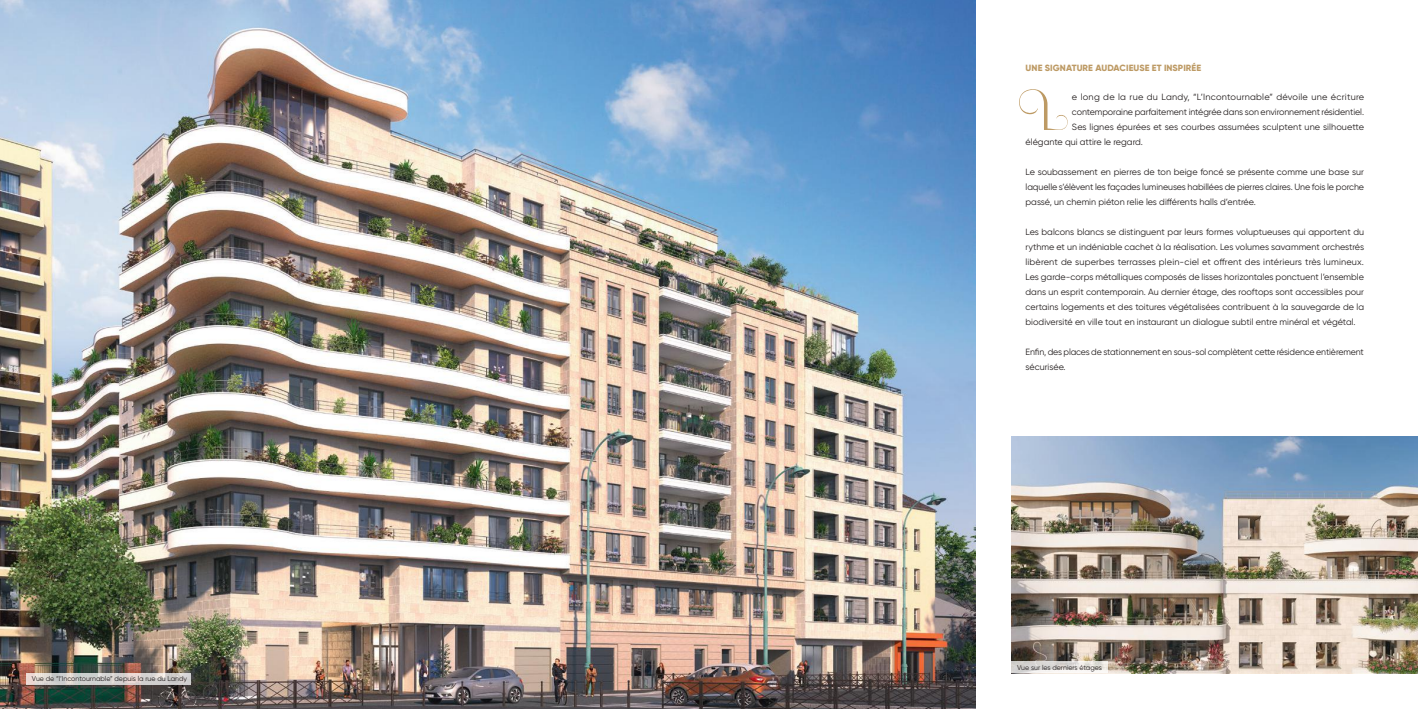
<style>
.page{position:relative;width:1418px;height:709px;background:#fff}
.page>*{position:absolute;margin:0;border:0;box-sizing:border-box;transform-origin:0 0}
.t1{font:9px/15px "Gilroy";letter-spacing:-.005em;color:#241f1f;text-align:justify}
.t2{font:9px "Gilroy";letter-spacing:.025em;color:#241f1f}
.t3{font:800 9px "Gilroy";letter-spacing:.01em;color:#bd9a64}
.t4{font:7px "Gilroy";color:#241f1f}
</style>
<div class="page">
<img style="left:0;top:0;width:975px;height:709px">
<svg style="left:1019px;top:89px;width:48px;height:41px"></svg>
<img style="left:1011px;top:436px;width:406px;height:237px">
<svg style="left:26px;top:673px;width:164px;height:11px;fill:#d4d2d1"></svg>
<svg style="left:1011px;top:661px;width:96px;height:12px"></svg>
<p class="t4" style="left:32px;top:674px;width:157px">Vue de “l’Incontournable” depuis la rue du Landy</p>
<p class="t3" style="left:1025px;top:62px;width:177px">UNE SIGNATURE AUDACIEUSE ET INSPIRÉE</p>
<p class="t2" style="left:1071px;top:92px;width:294px">e long de la rue du Landy, “L’Incontournable” dévoile une écriture</p>
<p class="t1" style="left:1071px;top:104px;width:293px">contemporaine parfaitement intégrée dans son environnement résidentiel.</p>
<p class="t1" style="left:1071px;top:119px;width:294px">Ses lignes épurées et ses courbes assumées sculptent une silhouette</p>
<p class="t1" style="left:1025px;top:134px;width:119px">élégante qui attire le regard.</p>
<p class="t1" style="left:1025px;top:164px;width:340px">Le soubassement en pierres de ton beige foncé se présente comme une base sur laquelle s’élèvent les façades lumineuses habillées de pierres claires. Une fois le porche passé, un chemin piéton relie les différents halls d’entrée.</p>
<p class="t1" style="left:1025px;top:224px;width:340px">Les balcons blancs se distinguent par leurs formes voluptueuses qui apportent du rythme et un indéniable cachet à la réalisation. Les volumes savamment orchestrés libèrent de superbes terrasses plein-ciel et offrent des intérieurs très lumineux.<br>Les garde-corps métalliques composés de lisses horizontales ponctuent l’ensemble dans un esprit contemporain. Au dernier étage, des rooftops sont accessibles pour certains logements et des toitures végétalisées contribuent à la sauvegarde de la biodiversité en ville tout en instaurant un dialogue subtil entre minéral et végétal.</p>
<p class="t1" style="left:1025px;top:344px;width:340px">Enfin, des places de stationnement en sous-sol complètent cette résidence entièrement sécurisée.</p>
<p class="t4" style="left:1017px;top:663px;width:86px">Vue sur les derniers étages</p>
</div>
